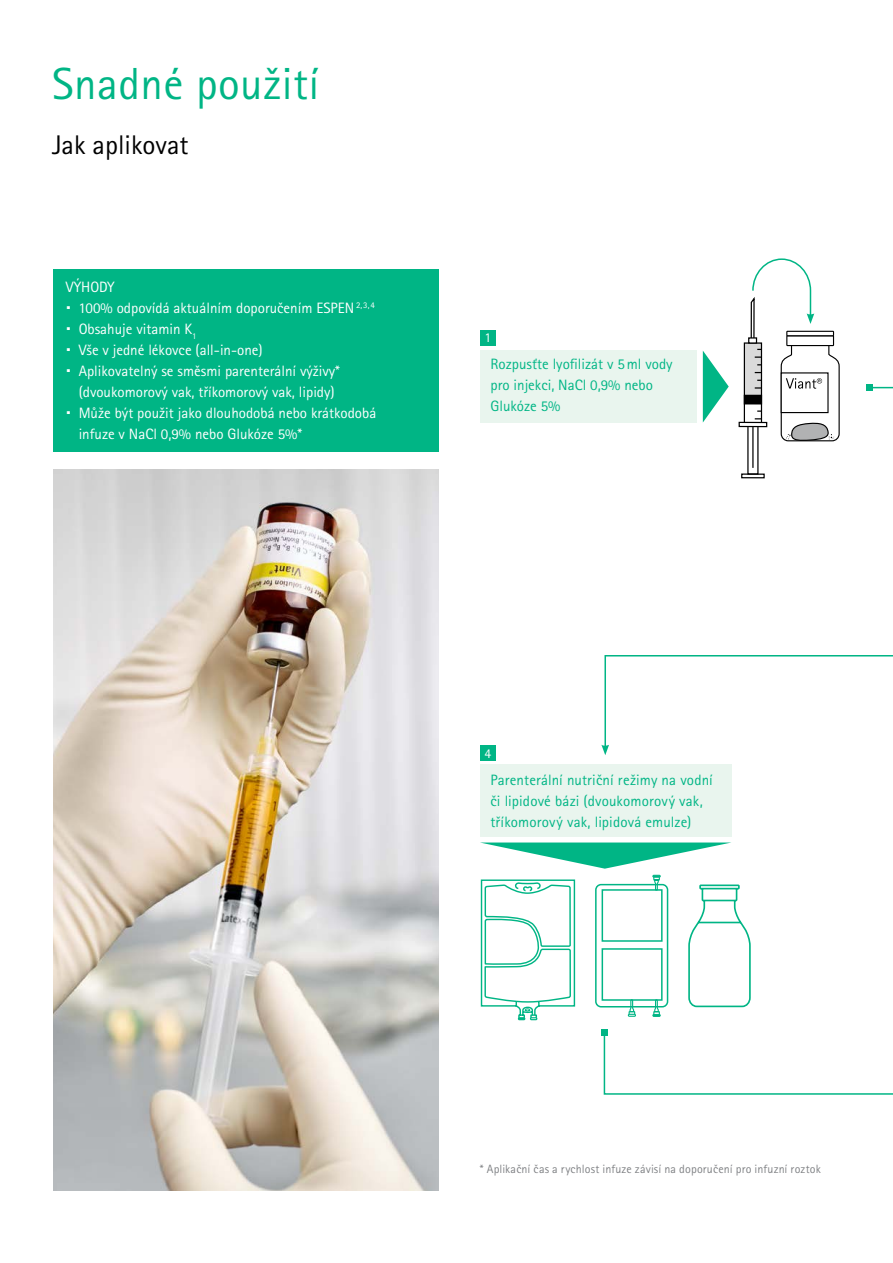
<style>
.page{position:relative;width:893px;height:1263px;background:#fff}
.page>*{position:absolute;margin:0;border:0;box-sizing:border-box;transform-origin:0 0}
.t1{font:45px "Rotis Sans Serif Pro";letter-spacing:.01em;color:#00b585}
.t2{font:27px "Rotis Sans Serif Pro";color:#000}
.t3{font:15px/21px "Rotis Sans Serif Pro";color:#fff}
.t4{font:15px/21px "Rotis Sans Serif Pro";letter-spacing:.005em;color:#00b585}
.t5{font:13.5px "Rotis Sans Serif Pro";color:#fff}
.t6{font:12px "Rotis Sans Serif Pro";letter-spacing:.01em;color:#808285}
</style>
<div class="page">
<img style="left:53px;top:470px;width:385px;height:721px">
<svg style="left:480px;top:842px;width:251px;height:27px"></svg>
<svg style="left:601px;top:655px;width:292px;height:100px"></svg>
<svg style="left:601px;top:1029px;width:292px;height:66px"></svg>
<div style="left:53px;top:269px;width:385px;height:183px;background:#00b585"></div>
<div style="left:480px;top:764px;width:251px;height:72px;background:#e9f5ee"></div>
<div style="left:480px;top:351px;width:216px;height:72px;background:#e9f5ee"></div>
<div style="left:480px;top:745px;width:16px;height:16px;background:#00b585"></div>
<div style="left:480px;top:330px;width:16px;height:16px;background:#00b585"></div>
<svg style="left:703px;top:351px;width:26px;height:71px"></svg>
<div style="left:744px;top:343px;width:17px;height:56px;background:#dadada"></div>
<div style="left:744px;top:342px;width:18px;height:81px;border:1px solid #000"></div>
<div style="left:739px;top:422px;width:28px;height:5px;border:1px solid #000"></div>
<div style="left:741px;top:473px;width:24px;height:5px;border:1px solid #000"></div>
<hr style="left:752px;top:427px;width:1px;height:41px;background:#000">
<div style="left:744px;top:395px;width:17px;height:9px;background:#000"></div>
<div style="left:748px;top:337px;width:9px;height:7px;border:1px solid #000"></div>
<svg style="left:749px;top:258px;width:91px;height:184px"></svg>
<svg style="left:866px;top:385px;width:27px;height:6px"></svg>
<svg style="left:480px;top:879px;width:96px;height:141px"></svg>
<svg style="left:595px;top:875px;width:74px;height:142px"></svg>
<svg style="left:688px;top:884px;width:63px;height:124px"></svg>
<h1 class="t1" style="left:52px;top:57px;width:269px">Snadné použití</h1>
<h2 class="t2" style="left:52px;top:129px;width:138px">Jak aplikovat</h2>
<p class="t3" style="left:79px;top:277px;width:299px;text-indent:-13px">VÝHODY<br>100% odpovídá aktuálním doporučením ESPEN <sup>2,3,4<br></sup>Obsahuje vitamin K<sub>1<br></sub>Vše v jedné lékovce (all-in-one)<br>Aplikovatelný se směsmi parenterální výživy* (dvoukomorový vak, tříkomorový vak, lipidy)<br>Může být použit jako dlouhodobá nebo krátkodobá infuze v NaCl 0,9% nebo Glukóze 5%*</p>
<p class="t5" style="left:484px;top:330px;width:8px">1</p>
<p class="t4" style="left:490px;top:354px;width:184px">Rozpusťte lyofilizát v 5ml vody pro injekci, NaCl 0,9% nebo<br>Glukóze 5%</p>
<p class="t5" style="left:484px;top:745px;width:8px">4</p>
<p class="t4" style="left:490px;top:769px;width:224px">Parenterální nutriční režimy na vodní či lipidové bázi (dvoukomorový vak, tříkomorový vak, lipidová emulze)</p>
<p class="t6" style="left:480px;top:1161px;width:342px">* Aplikační čas a rychlost infuze závisí na doporučení pro infuzní roztok</p>
</div>
